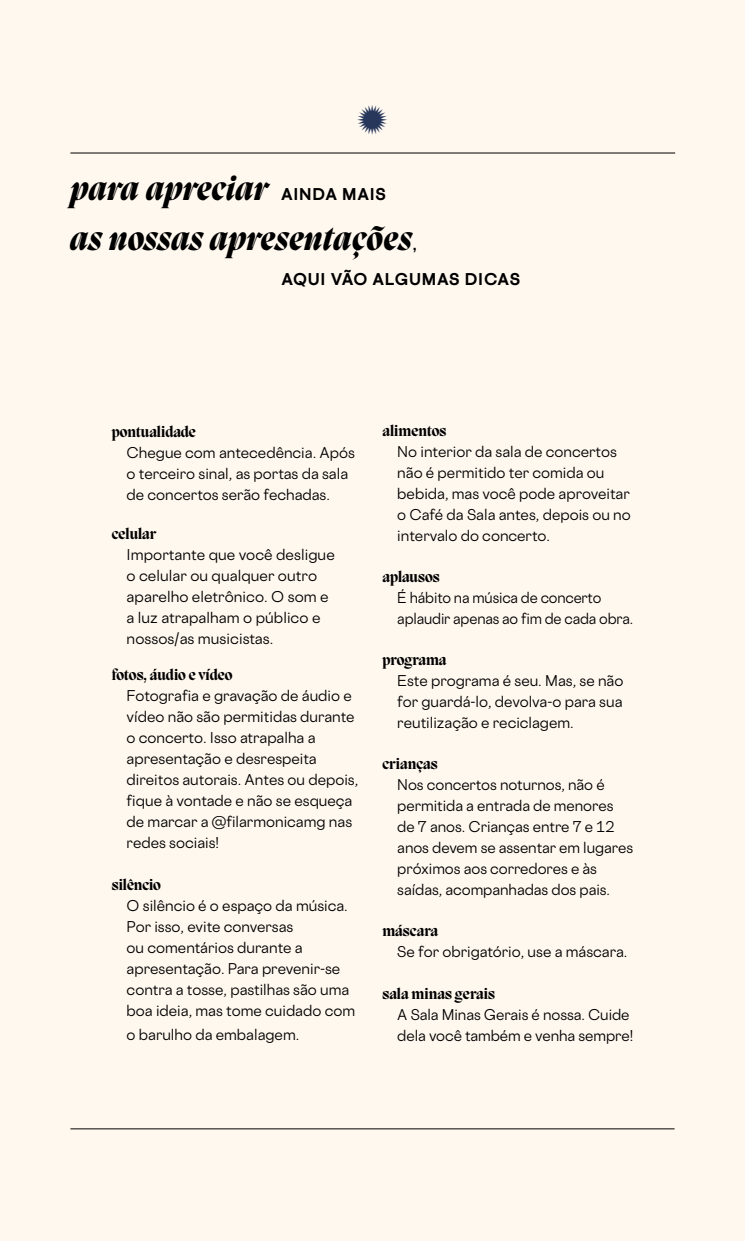
<style>
.page{position:relative;width:745px;height:1241px;background:#fff}
.page>*{position:absolute;margin:0;border:0;box-sizing:border-box;transform-origin:0 0}
.t1{font:36.4px "Cosmica";color:#26375b}
.t2{font:italic 800 32.73px/50.4px "Migra";letter-spacing:.025em;color:#000}
.t3{font:700 15.22px "Cosmica";letter-spacing:.05em;color:#000}
.t4{font:700 14.88px "Migra";letter-spacing:.005em;color:#000}
.t5{font:14px/21px "Cosmica";color:#000}
.t6{font:14px/21px "Cosmica";color:#000;scale:.96 1}
.s1{font-family:"Cosmica";font-weight:700;font-style:normal;font-size:15.22px}
.s2{font-family:"Trade Gothic LT Std Bd 2";font-weight:400;font-style:normal;font-size:15.22px}
</style>
<div class="page">
<div style="left:0;top:0;width:744px;height:1240px;background:#fff8ef"></div>
<hr style="left:70px;top:1128px;width:604px;height:1px;background:#000">
<hr style="left:70px;top:153px;width:604px;height:1px;background:#000">
<h1 class="t1" style="left:354px;top:97px;width:37px">☼</h1>
<h2 class="t2" style="left:70px;top:162px;width:348px">para apreciar <span class="s1">AINDA MAIS </span>as nossas apresentações<span class="s2">,</span></h2>
<p class="t3" style="left:281px;top:269px;width:240px">AQUI VÃO ALGUMAS DICAS</p>
<p class="t4" style="left:112px;top:421px;width:86px">pontualidade</p>
<p class="t5" style="left:126px;top:442px;width:230px">Chegue com antecedência. Após o terceiro sinal, as portas da sala de concertos serão fechadas.</p>
<p class="t4" style="left:112px;top:523px;width:46px">celular</p>
<p class="t5" style="left:126px;top:544px;width:209px">Importante que você desligue o celular ou qualquer outro aparelho eletrônico. O som e a luz atrapalham o público e nossos/as musicistas.</p>
<p class="t4" style="left:112px;top:664px;width:122px">fotos, áudio e vídeo</p>
<p class="t5" style="left:126px;top:685px;width:233px">Fotografia e gravação de áudio e vídeo não são permitidas durante o concerto. Isso atrapalha a apresentação e desrespeita direitos autorais. Antes ou depois, fique à vontade e não se esqueça de marcar a @filarmonicamg nas redes sociais!</p>
<p class="t4" style="left:112px;top:873px;width:51px">silêncio</p>
<p class="t5" style="left:126px;top:894px;width:230px">O silêncio é o espaço da música.<br>Por isso, evite conversas<br>ou comentários durante a apresentação. Para prevenir-se contra a tosse, pastilhas são uma boa ideia, mas tome cuidado com</p>
<p class="t5" style="left:126px;top:1024px;width:174px">o barulho da embalagem.</p>
<p class="t4" style="left:382px;top:419px;width:65px">alimentos</p>
<p class="t5" style="left:397px;top:440px;width:235px">No interior da sala de concertos não é permitido ter comida ou bebida, mas você pode aproveitar o Café da Sala antes, depois ou no intervalo do concerto.</p>
<p class="t4" style="left:382px;top:566px;width:59px">aplausos</p>
<p class="t6" style="left:397px;top:586px;width:247px">É hábito na música de concerto aplaudir apenas ao fim de cada obra.</p>
<p class="t4" style="left:382px;top:649px;width:66px">programa</p>
<p class="t5" style="left:397px;top:670px;width:227px;text-align:justify">Este programa é seu. Mas, se não for guardá-lo, devolva-o para sua reutilização e reciclagem.</p>
<p class="t4" style="left:382px;top:753px;width:57px">crianças</p>
<p class="t5" style="left:397px;top:774px;width:237px">Nos concertos noturnos, não é permitida a entrada de menores de 7 anos. Crianças entre 7 e 12 anos devem se assentar em lugares próximos aos corredores e às saídas, acompanhadas dos pais.</p>
<p class="t4" style="left:382px;top:920px;width:57px">máscara</p>
<p class="t5" style="left:397px;top:941px;width:231px">Se for obrigatório, use a máscara.</p>
<p class="t4" style="left:382px;top:982px;width:114px">sala minas gerais</p>
<p class="t5" style="left:397px;top:1003px;width:237px">A Sala Minas Gerais é nossa. Cuide dela você também e venha sempre!</p>
</div>
